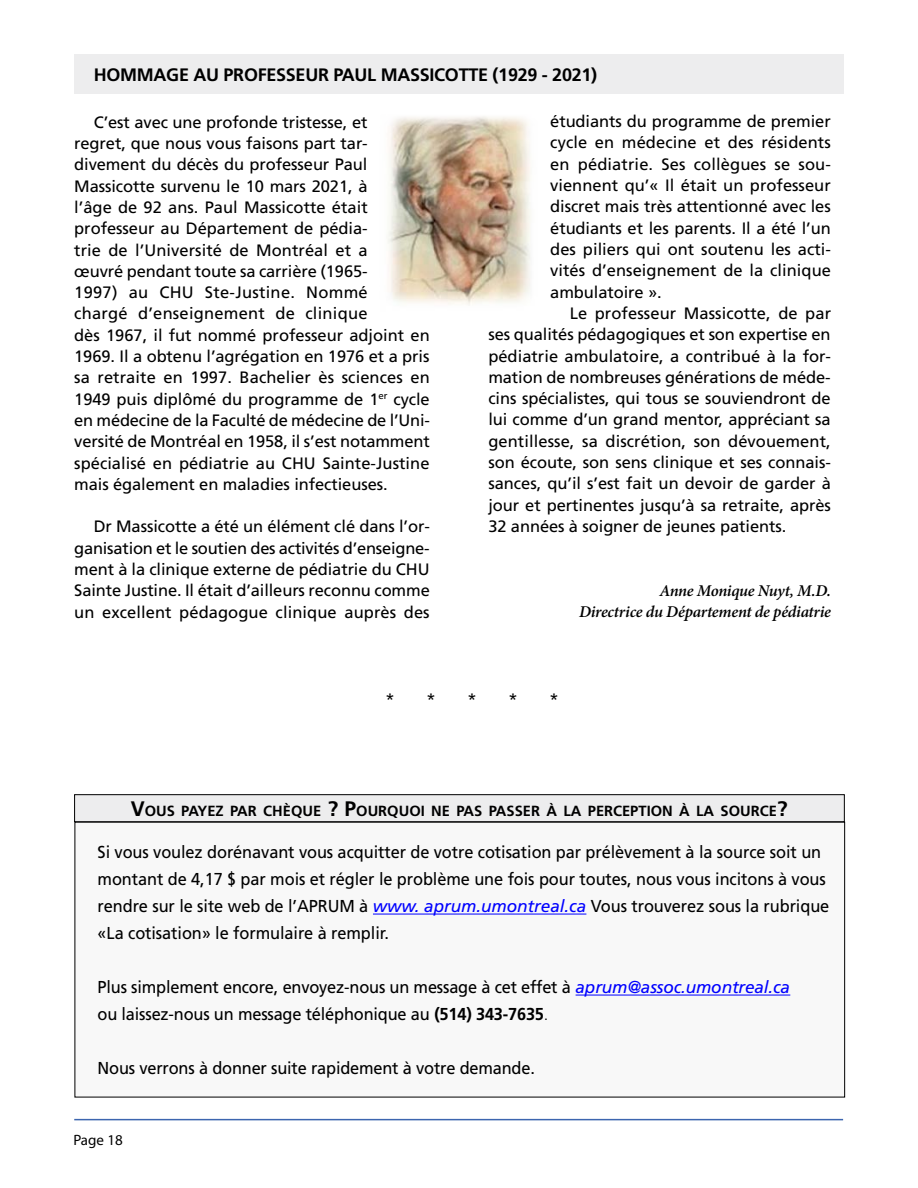
<style>
.page{position:relative;width:918px;height:1188px;background:#fff}
.page>*{position:absolute;margin:0;border:0;box-sizing:border-box;transform-origin:0 0}
.t1{font:700 18px "Frutiger";letter-spacing:-.015em;color:#000}
.t2{font:17.25px/27px "Frutiger";letter-spacing:-.005em;color:#000;scale:.95 1}
.t3{font:16.5px/21.3px "Frutiger";letter-spacing:-.005em;color:#000;text-align:justify}
.t4{font:italic 600 16.5px/21.3px "Minion Pro";letter-spacing:-.015em;color:#000;text-align:right}
.t5{font:15px "Myriad Pro";color:#000}
.t6{font:700 14.7px "Frutiger";color:#000}
.s1{font-size:21px}
.s2{font-style:italic;color:#00f}
.s3{font-weight:700}
.s4{font-weight:300}
</style>
<div class="page">
<hr style="left:74px;top:1119px;width:769px;height:1px;background:#3c65af">
<div style="left:74px;top:54px;width:770px;height:39px;background:#ededee"></div>
<img style="left:388px;top:116px;width:143px;height:189px">
<div style="left:75px;top:822px;width:770px;height:275px;background:#f8f8f8"></div>
<hr style="left:373px;top:914px;width:213px;height:1px;background:#00f">
<hr style="left:576px;top:995px;width:214px;height:1px;background:#00f">
<div style="left:75px;top:795px;width:769px;height:27px;background:#ededee"></div>
<div style="left:74px;top:794px;width:771px;height:28px;border:1px solid #000"></div>
<p class="t1" style="left:94px;top:64px;width:505px">HOMMAGE AU PROFESSEUR PAUL MASSICOTTE (1929 - 2021)</p>
<p class="t3" style="left:74px;top:111px;width:357px;text-align:left;text-indent:20px">C’est avec une profonde tristesse, et<br>regret, que nous vous faisons part tar&shy;divement du décès du professeur Paul Massicotte survenu le 10 mars 2021, à<br>l’âge de 92 ans. Paul Massicotte était professeur au Département de pédia-<br>trie de l’Université de Montréal et a<br>œuvré pendant toute sa carrière (1965-<br>1997) au CHU Ste-Justine. Nommé<br>chargé d’enseignement de clinique<br>dès 1967, il fut nommé professeur adjoint en 1969. Il a obtenu l’agrégation en 1976 et a pris sa retraite en 1997. Bachelier ès sciences en 1949 puis diplômé du programme de 1<sup>er</sup> cycle en médecine de la Faculté de médecine de l’Uni&shy;versité de Montréal en 1958, il s’est notamment spécialisé en pédiatrie au CHU Sainte-Justine mais également en maladies infectieuses.</p>
<p class="t3" style="left:74px;top:516px;width:357px;text-indent:20px">Dr Massicotte a été un élément clé dans l’or&shy;ganisation et le soutien des activités d’enseigne&shy;ment à la clinique externe de pédiatrie du CHU Sainte Justine. Il était d’ailleurs reconnu comme un excellent pédagogue clinique auprès des</p>
<p class="t3" style="left:550px;top:111px;width:282px">étudiants du programme de premier cycle en médecine et des résidents en pédiatrie. Ses collègues se sou&shy;viennent qu’« Il était un professeur discret mais très attentionné avec les étudiants et les parents. Il a été l’un des piliers qui ont soutenu les acti&shy;vités d’enseignement de la clinique ambulatoire ».</p>
<p class="t3" style="left:488px;top:302px;width:344px;text-indent:81px">Le professeur Massicotte, de par ses qualités pédagogiques et son expertise en pédiatrie ambulatoire, a contribué à la for&shy;mation de nombreuses générations de méde&shy;cins spécialistes, qui tous se souviendront de lui comme d’un grand mentor, appréciant sa gentillesse, sa discrétion, son dévouement, son écoute, son sens clinique et ses connais&shy;sances, qu’il s’est fait un devoir de garder à jour et pertinentes jusqu’à sa retraite, après 32 années à soigner de jeunes patients.</p>
<p class="t4" style="left:579px;top:580px;width:253px">Anne Monique Nuyt, M.D.<br>Directrice du Département de pédiatrie</p>
<p class="t3" style="left:385px;top:688px;width:52px">* *</p>
<p class="t3" style="left:468px;top:688px;width:52px">* *</p>
<p class="t3" style="left:550px;top:688px;width:11px">*</p>
<p class="t6" style="left:131px;top:803px;width:658px"><span class="s1">V</span>OUS PAYEZ PAR CHÈQUE <span class="s1">? P</span>OURQUOI NE PAS PASSER À LA PERCEPTION À LA SOURCE<span class="s1">?</span></p>
<p class="t2" style="left:98px;top:839px;width:772px">Si vous voulez dorénavant vous acquitter de votre cotisation par prélèvement à la source soit un montant de 4,17 $ par mois et régler le problème une fois pour toutes, nous vous incitons à vous rendre sur le site web de l’APRUM à <span class="s2">www. aprum.umontreal.ca</span> Vous trouverez sous la rubrique «La cotisation» le formulaire à remplir.</p>
<p class="t2" style="left:98px;top:974px;width:731px">Plus simplement encore, envoyez-nous un message à cet effet à <span class="s2">aprum@assoc.umontreal.ca </span>ou laissez-nous un message téléphonique au <span class="s3">(514) 343-7635</span><span class="s4">.</span></p>
<p class="t2" style="left:98px;top:1055px;width:462px">Nous verrons à donner suite rapidement à votre demande.</p>
<p class="t5" style="left:73px;top:1131px;width:51px">Page 18</p>
</div>
